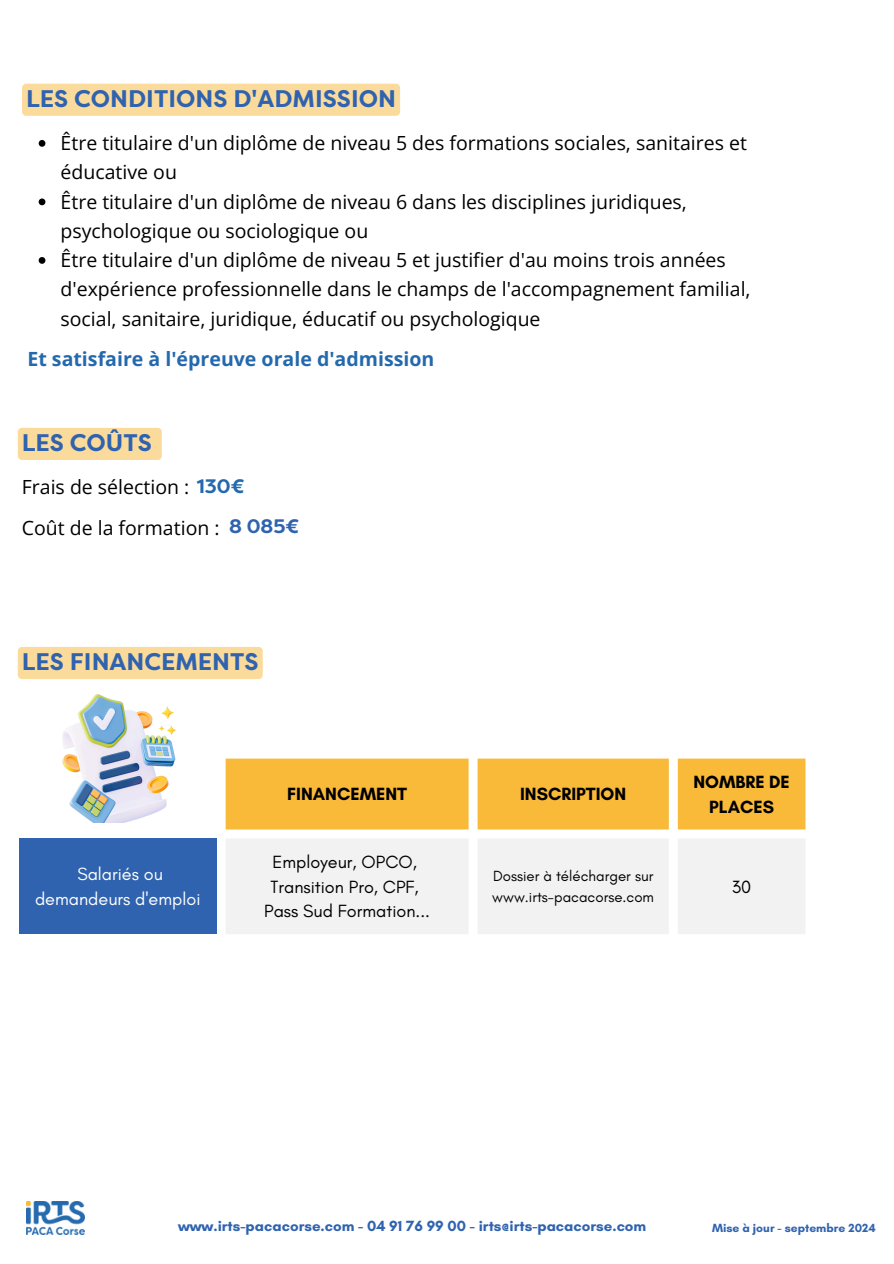
<style>
.page{position:relative;width:894px;height:1264px;background:#fff}
.page>*{position:absolute;margin:0;border:0;box-sizing:border-box;transform-origin:0 0}
.t1{font:700 24px "Filson Pro";color:#3063af}
.t2{font:19.5px/29.2px "Open Sans";color:#000}
.t3{font:700 19.5px "Open Sans";color:#2469ad}
.t4{font:700 19.5px "Filson Pro";color:#3063af}
.t5{font:18px "Glacial Indifference";color:#000}
.t6{font:700 18px/24.8px "Glacial Indifference";color:#000;text-align:center}
.t7{font:18px/24.8px "Glacial Indifference";color:#fff;text-align:center}
.t8{font:700 15px "Glacial Indifference";color:#3063af}
.t9{font:15px/20.2px "Glacial Indifference";color:#000}
.t10{font:700 12px "Glacial Indifference";color:#3063af}
.s1{font-family:"Filson Pro";font-weight:700;color:#2469ad}
</style>
<div class="page">
<div style="left:22px;top:84px;width:378px;height:32px;background:#fbdb9c;border-radius:4px"></div>
<svg style="left:39px;top:140px;width:6px;height:7px"></svg>
<svg style="left:39px;top:198px;width:6px;height:7px"></svg>
<svg style="left:39px;top:257px;width:6px;height:7px"></svg>
<div style="left:18px;top:428px;width:144px;height:32px;background:#fbdb9c;border-radius:4px"></div>
<div style="left:18px;top:647px;width:245px;height:32px;background:#fbdb9c;border-radius:4px"></div>
<img style="left:26px;top:1201px;width:59px;height:33px">
<div style="left:225px;top:758px;width:580px;height:71px;background:#f9b939"></div>
<div style="left:19px;top:838px;width:197px;height:96px;background:#3063af"></div>
<div style="left:226px;top:839px;width:579px;height:95px;background:#f2f2f2"></div>
<img style="left:62px;top:695px;width:114px;height:127px">
<h1 class="t1" style="left:26px;top:85px;width:371px">LES CONDITIONS D'ADMISSION</h1>
<p class="t2" style="left:61px;top:128px;width:687px">Être titulaire d'un diplôme de niveau 5 des formations sociales, sanitaires et éducative ou</p>
<p class="t2" style="left:61px;top:186px;width:627px">Être titulaire d'un diplôme de niveau 6 dans les disciplines juridiques, psychologique ou sociologique ou</p>
<p class="t2" style="left:61px;top:245px;width:691px">Être titulaire d'un diplôme de niveau 5 et justifier d'au moins trois années d'expérience professionnelle dans le champs de l'accompagnement familial, social, sanitaire, juridique, éducatif ou psychologique</p>
<p class="t3" style="left:27px;top:345px;width:408px">Et satisfaire à l'épreuve orale d'admission</p>
<h2 class="t1" style="left:22px;top:429px;width:131px">LES COÛTS</h2>
<h1 class="t2" style="left:22px;top:472px;width:224px">Frais de sélection : <span class="s1">130€</span></h1>
<h3 class="t2" style="left:22px;top:512px;width:199px">Coût de la formation :</h3>
<h3 class="t4" style="left:229px;top:515px;width:72px">8 085€</h3>
<h2 class="t1" style="left:22px;top:648px;width:238px">LES FINANCEMENTS</h2>
<p class="t6" style="left:287px;top:781px;width:121px">FINANCEMENT</p>
<p class="t6" style="left:520px;top:781px;width:108px">INSCRIPTION</p>
<p class="t6" style="left:693px;top:769px;width:98px">NOMBRE DE<br>PLACES</p>
<p class="t7" style="left:35px;top:861px;width:167px">Salariés ou demandeurs d'emploi</p>
<p class="t5" style="left:272px;top:850px;width:146px">Employeur, OPCO,</p>
<p class="t5" style="left:270px;top:875px;width:150px">Transition Pro, CPF,</p>
<p class="t5" style="left:264px;top:900px;width:167px">Pass Sud Formation...</p>
<p class="t9" style="left:492px;top:865px;width:163px">Dossier à télécharger sur www.irts-pacacorse.com</p>
<p class="t5" style="left:731px;top:875px;width:21px">30</p>
<p class="t8" style="left:178px;top:1216px;width:469px">www.irts-pacacorse.com - 04 91 76 99 00 - irts@irts-pacacorse.com</p>
<p class="t10" style="left:711px;top:1220px;width:165px">Mise à jour - septembre 2024</p>
</div>
